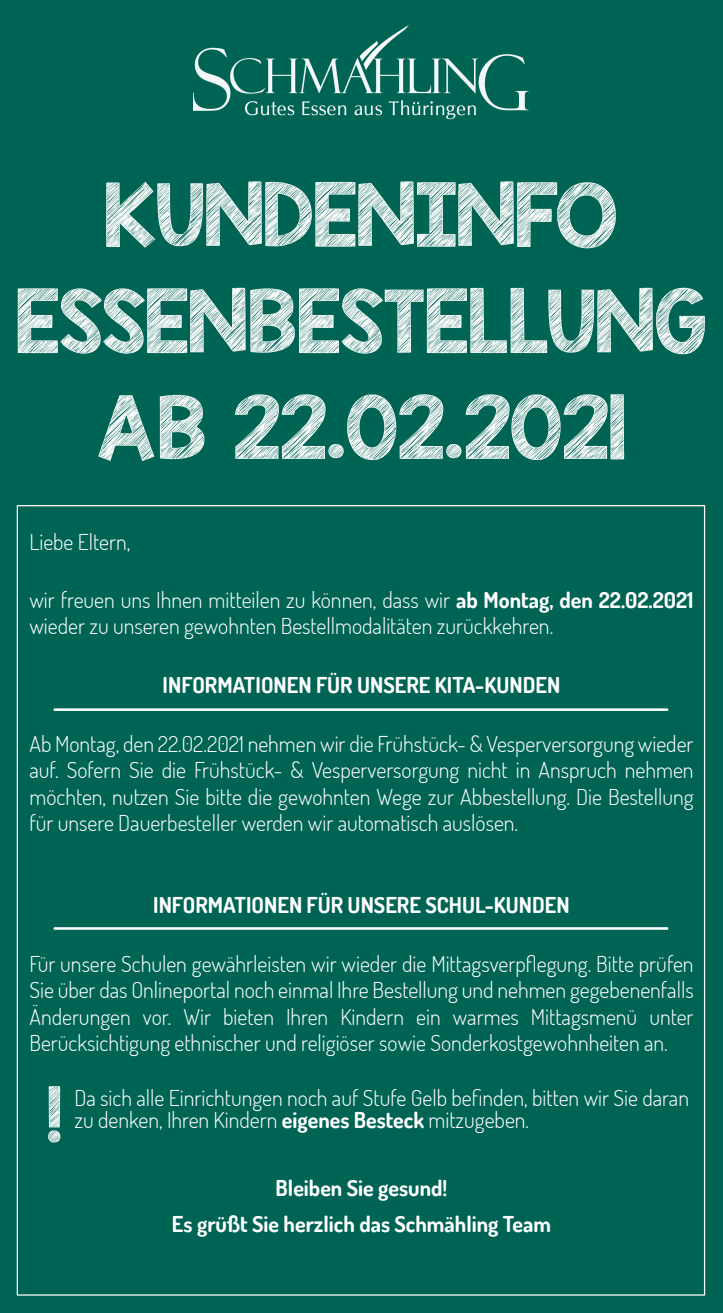
<style>
.page{position:relative;width:723px;height:1313px;background:#fff}
.page>*{position:absolute;margin:0;border:0;box-sizing:border-box;transform-origin:0 0}
.t1{font:70px/106.4px "KG Blank Space Sketch";color:#fff;text-align:center;scale:1.05 1}
.t2{font:60px "KG Blank Space Sketch";color:#fff}
.t3{font:300 21.88px/26.2px "Dosis";color:#fff}
.t4{font:700 21.88px/36.1px "Dosis";color:#fff;text-align:center}
.s1{font-weight:700}
</style>
<div class="page">
<div style="left:0;top:0;width:722px;height:1312px;background:#006455"></div>
<img style="left:194px;top:25px;width:335px;height:95px">
<div style="left:54px;top:708px;width:614px;height:3px;background:#fff;border:1px solid #fff"></div>
<div style="left:54px;top:927px;width:614px;height:2px;background:#fff;border:1px solid #fff"></div>
<h1 class="t1" style="left:16px;top:161px;width:658px">KUNDENINFO<br>ESSENBESTELLUNG<br>AB 22.02.2021</h1>
<p class="t3" style="left:29px;top:528px;width:102px">Liebe Eltern,</p>
<p class="t3" style="left:29px;top:586px;width:665px">wir freuen uns Ihnen mitteilen zu können, dass wir <span class="s1">ab Montag, den 22.02.2021 </span>wieder zu unseren gewohnten Bestellmodalitäten zurückkehren.</p>
<p class="t4" style="left:163px;top:666px;width:399px">INFORMATIONEN FÜR UNSERE KITA-KUNDEN</p>
<p class="t3" style="left:29px;top:730px;width:665px;text-align:justify">Ab Montag, den 22.02.2021 nehmen wir die Frühstück- &amp; Vesperversorgung wieder auf. Sofern Sie die Frühstück- &amp; Vesperversorgung nicht in Anspruch nehmen möchten, nutzen Sie bitte die gewohnten Wege zur Abbestellung. Die Bestellung für unsere Dauerbesteller werden wir automatisch auslösen.</p>
<p class="t4" style="left:153px;top:886px;width:418px">INFORMATIONEN FÜR UNSERE SCHUL-KUNDEN</p>
<p class="t3" style="left:29px;top:950px;width:665px;text-align:justify">Für unsere Schulen gewährleisten wir wieder die Mittagsverpflegung. Bitte prüfen Sie über das Onlineportal noch einmal Ihre Bestellung und nehmen gegebenenfalls Änderungen vor. Wir bieten Ihren Kindern ein warmes Mittagsmenü unter Berücksichtigung ethnischer und religiöser sowie Sonderkostgewohnheiten an.</p>
<p class="t3" style="left:74px;top:1086px;width:616px;line-height:21.9px">Da sich alle Einrichtungen noch auf Stufe Gelb befinden, bitten wir Sie daran zu denken, Ihren Kindern <span class="s1">eigenes Besteck</span> mitzugeben.</p>
<h2 class="t2" style="left:46px;top:1072px;width:18px">!</h2>
<p class="t4" style="left:172px;top:1169px;width:380px">Bleiben Sie gesund!<br>Es grüßt Sie herzlich das Schmähling Team</p>
</div>
